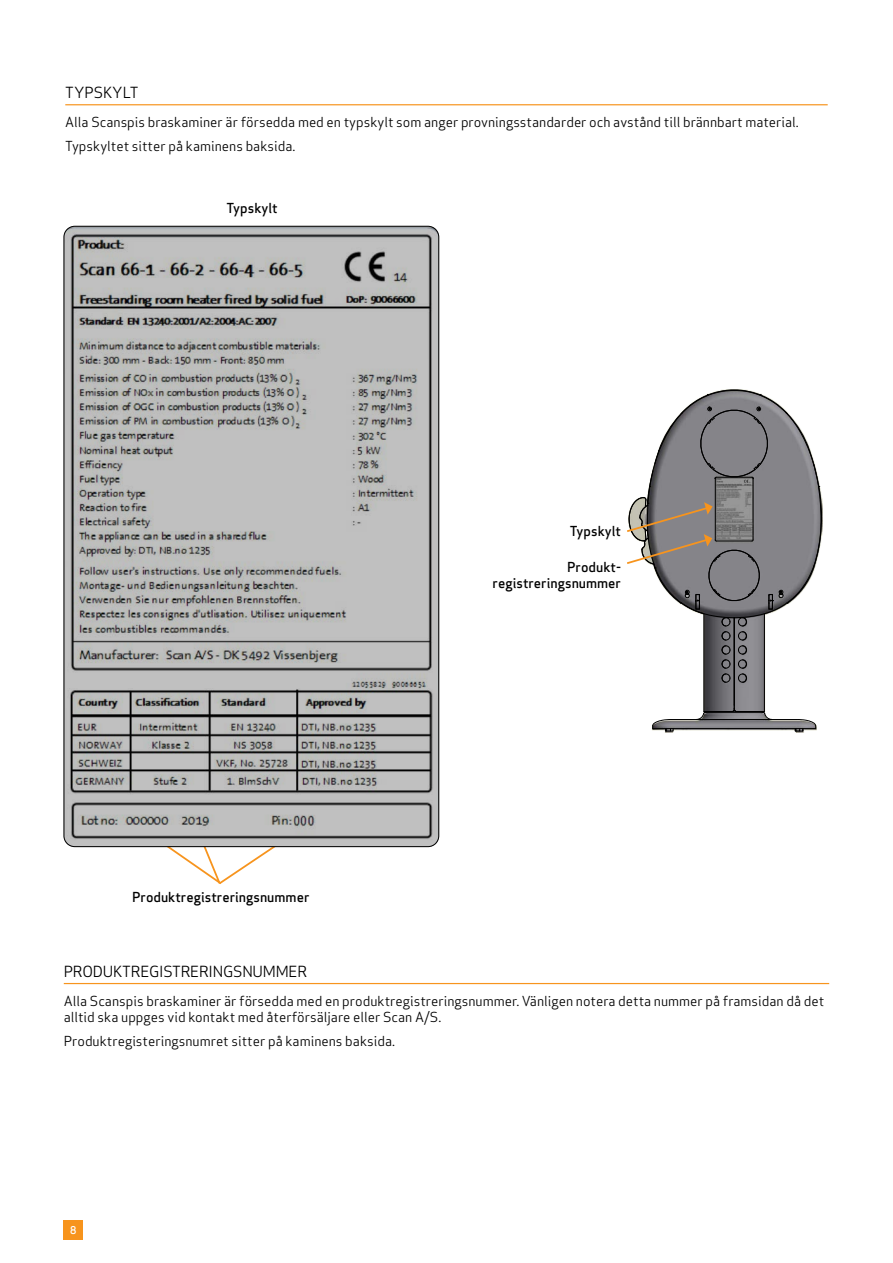
<style>
.page{position:relative;width:893px;height:1263px;background:#fff}
.page>*{position:absolute;margin:0;border:0;box-sizing:border-box;transform-origin:0 0}
.t1{font:15px "Apex Sans";letter-spacing:-.015em;color:#000}
.t2{font:13.5px/24.8px "Apex Sans";color:#000}
.t3{font:500 13.5px/16.2px "Apex Sans";color:#000;text-align:right}
.t4{font:500 10.5px "Apex Sans";color:#fff}
</style>
<div class="page">
<div style="left:64px;top:1220px;width:19px;height:20px;background:#f7941d"></div>
<svg style="left:652px;top:389px;width:165px;height:344px"></svg>
<svg style="left:627px;top:390px;width:196px;height:293px"></svg>
<svg style="left:147px;top:847px;width:147px;height:37px"></svg>
<svg style="left:64px;top:226px;width:375px;height:621px;fill:#bebfbe"></svg>
<hr style="left:65px;top:104px;width:763px;height:1px;background:#f7941d">
<hr style="left:64px;top:983px;width:765px;height:1px;background:#f7941d">
<p class="t1" style="left:65px;top:80px;width:75px">TYPSKYLT</p>
<p class="t2" style="left:65px;top:108px;width:735px">Alla Scanspis braskaminer är försedda med en typskylt som anger provningsstandarder och avstånd till brännbart material.<br>Typskyltet sitter på kaminens baksida.</p>
<p class="t3" style="left:226px;top:198px;width:53px">Typskylt</p>
<p class="t3" style="left:132px;top:888px;width:179px">Produktregistreringsnummer</p>
<p class="t3" style="left:570px;top:521px;width:53px">Typskylt</p>
<p class="t3" style="left:493px;top:557px;width:130px">Produkt&shy;registreringsnummer</p>
<p class="t1" style="left:64px;top:959px;width:245px">PRODUKTREGISTRERINGSNUMMER</p>
<p class="t2" style="left:64px;top:991px;width:762px;line-height:16.2px">Alla Scanspis braskaminer är försedda med en produktregistreringsnummer. Vänligen notera detta nummer på framsidan då det alltid ska uppges vid kontakt med återförsäljare eller Scan A/S.</p>
<p class="t2" style="left:64px;top:1028px;width:333px">Produktregisteringsnumret sitter på kaminens baksida.</p>
<p class="t4" style="left:70px;top:1221px;width:8px">8</p>
</div>
